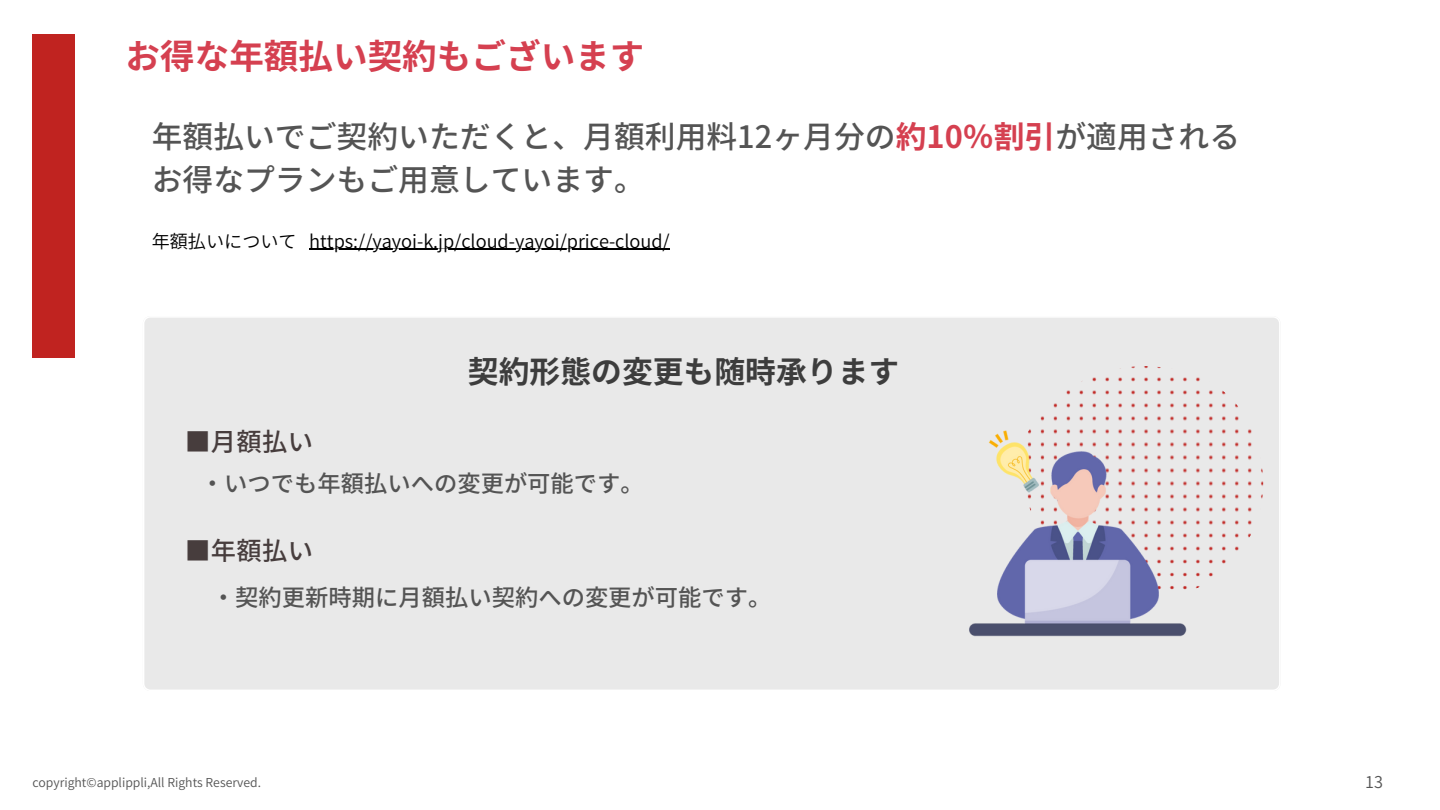
<style>
.page{position:relative;width:1440px;height:810px;background:#fff}
.page>*{position:absolute;margin:0;border:0;box-sizing:border-box;transform-origin:0 0}
.t1{font:700 34.6px "Noto Sans JP";color:#d54050}
.t2{font:500 30.8px/42.7px "Noto Sans JP";color:#545454}
.t3{font:700 30.8px "Noto Sans JP";color:#3d3d3d}
.t4{font:500 25.4px "Noto Sans JP";letter-spacing:.01em;color:#473d3d}
.t5{font:500 23.3px "Noto Sans JP";color:#545454}
.t6{font:600 18.2px "Noto Sans JP";color:#000}
.t7{font:600 18.1px "Noto Sans JP";color:#000}
.t8{font:16.2px "Source Han Sans JP";color:#545454}
.t9{font:600 12.3px "Noto Sans JP";color:#545454}
.s1{font-weight:700;color:#d54050}
</style>
<div class="page">
<div style="left:144px;top:318px;width:1135px;height:372px;background:#e9e9e9"></div>
<div style="left:1021px;top:366px;width:243px;height:30px;background:#e9e9e9"></div>
<div style="left:32px;top:34px;width:42px;height:324px;background:#c02320"></div>
<img style="left:919px;top:396px;width:356px;height:259px">
<hr style="left:309px;top:249px;width:361px;height:1px;background:#000">
<h4 class="t1" style="left:126px;top:29px;width:520px">お得な年額払い契約もございます</h4>
<p class="t2" style="left:152px;top:114px;width:1090px">年額払いでご契約いただくと、月額利用料12ヶ月分の<span class="s1">約10％割引</span>が適用されるお得なプランもご用意しています。</p>
<h3 class="t7" style="left:152px;top:227px;width:147px">年額払いについて</h3>
<p class="t6" style="left:309px;top:226px;width:362px">https://yayoi-k.jp/cloud-yayoi/price-cloud/</p>
<h1 class="t4" style="left:185px;top:422px;width:129px">■月額払い</h1>
<h3 class="t3" style="left:468px;top:347px;width:433px">契約形態の変更も随時承ります</h3>
<h3 class="t5" style="left:201px;top:464px;width:445px">・いつでも年額払いへの変更が可能です。</h3>
<h2 class="t4" style="left:185px;top:530px;width:129px">■年額払い</h2>
<h3 class="t5" style="left:212px;top:579px;width:561px">・契約更新時期に月額払い契約への変更が可能です。</h3>
<h2 class="t9" style="left:32px;top:772px;width:230px">copyright©applippli,All Rights Reserved.</h2>
<h4 class="t8" style="left:1365px;top:770px;width:19px">13</h4>
</div>
